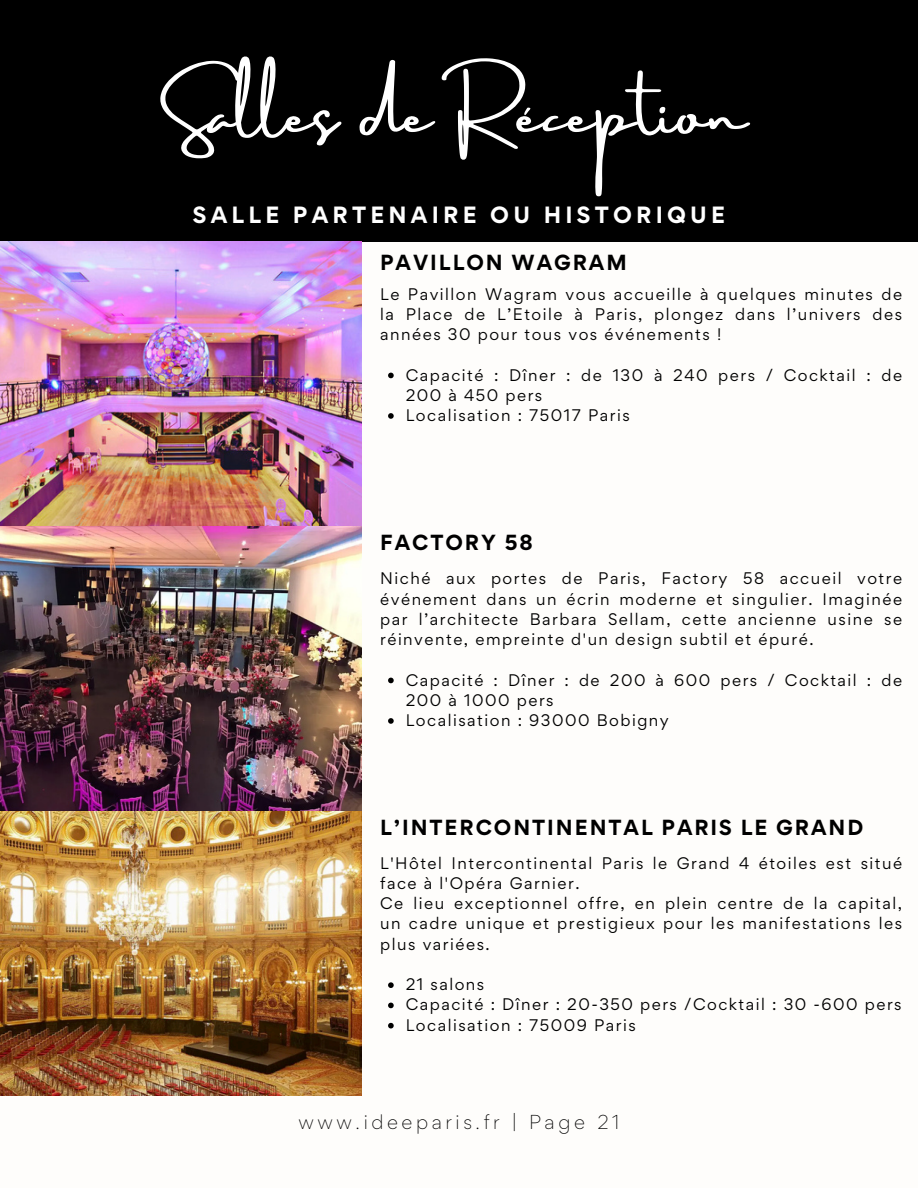
<style>
.page{position:relative;width:918px;height:1188px;background:#fefdfb}
.page>*{position:absolute;margin:0;border:0;box-sizing:border-box;transform-origin:0 0}
.t1{font:61.5px "Amsterdam Three";color:#fff}
.t2{font:700 21px "Gordita";letter-spacing:.2em;color:#fff}
.t3{font:700 19.5px "Gordita";letter-spacing:.1em;color:#000}
.t4{font:300 18px "Gordita";letter-spacing:.2em;color:#000}
.t5{font:15px/20.2px "Gordita";letter-spacing:.1em;color:#000;text-align:justify}
</style>
<div class="page">
<div style="left:0;top:0;width:918px;height:242px;background:#000"></div>
<img style="left:0;top:242px;width:361px;height:854px">
<svg style="left:388px;top:678px;width:6px;height:5px"></svg>
<svg style="left:388px;top:718px;width:6px;height:6px"></svg>
<svg style="left:388px;top:982px;width:6px;height:6px"></svg>
<svg style="left:388px;top:1003px;width:6px;height:5px"></svg>
<svg style="left:388px;top:1023px;width:6px;height:5px"></svg>
<svg style="left:388px;top:373px;width:6px;height:5px"></svg>
<svg style="left:388px;top:413px;width:6px;height:6px"></svg>
<h2 class="t1" style="left:172px;top:80px;width:576px">Salles de Réception</h2>
<p class="t2" style="left:193px;top:201px;width:534px">SALLE PARTENAIRE OU HISTORIQUE</p>
<p class="t3" style="left:380px;top:250px;width:248px">PAVILLON WAGRAM</p>
<p class="t5" style="left:380px;top:283px;width:523px">Le Pavillon Wagram vous accueille à quelques minutes de la Place de L’Etoile à Paris, plongez dans l’univers des années 30 pour tous vos événements !</p>
<p class="t5" style="left:406px;top:364px;width:498px">Capacité : Dîner : de 130 à 240 pers / Cocktail : de<br>200 à 450 pers</p>
<p class="t5" style="left:406px;top:405px;width:226px">Localisation : 75017 Paris</p>
<p class="t3" style="left:380px;top:530px;width:154px">FACTORY 58</p>
<h2 class="t5" style="left:380px;top:568px;width:523px">Niché aux portes de Paris, Factory 58 accueil votre événement dans un écrin moderne et singulier. Imaginée par l’architecte Barbara Sellam, cette ancienne usine se réinvente, empreinte d'un design subtil et épuré.</h2>
<p class="t5" style="left:406px;top:669px;width:498px">Capacité : Dîner : de 200 à 600 pers / Cocktail : de<br>200 à 1000 pers</p>
<p class="t5" style="left:406px;top:710px;width:265px">Localisation : 93000 Bobigny</p>
<p class="t3" style="left:380px;top:814px;width:485px">L’INTERCONTINENTAL PARIS LE GRAND</p>
<h2 class="t5" style="left:380px;top:853px;width:523px">L'Hôtel Intercontinental Paris le Grand 4 étoiles est situé face à l'Opéra Garnier.</h2>
<p class="t5" style="left:380px;top:893px;width:523px">Ce lieu exceptionnel offre, en plein centre de la capital, un cadre unique et prestigieux pour les manifestations les plus variées.</p>
<p class="t5" style="left:406px;top:974px;width:80px">21 salons</p>
<p class="t5" style="left:406px;top:994px;width:497px">Capacité : Dîner : 20-350 pers /Cocktail : 30 -600 pers</p>
<h2 class="t5" style="left:406px;top:1015px;width:232px">Localisation : 75009 Paris</h2>
<h1 class="t4" style="left:299px;top:1110px;width:322px">www.ideeparis.fr | Page 21</h1>
</div>
